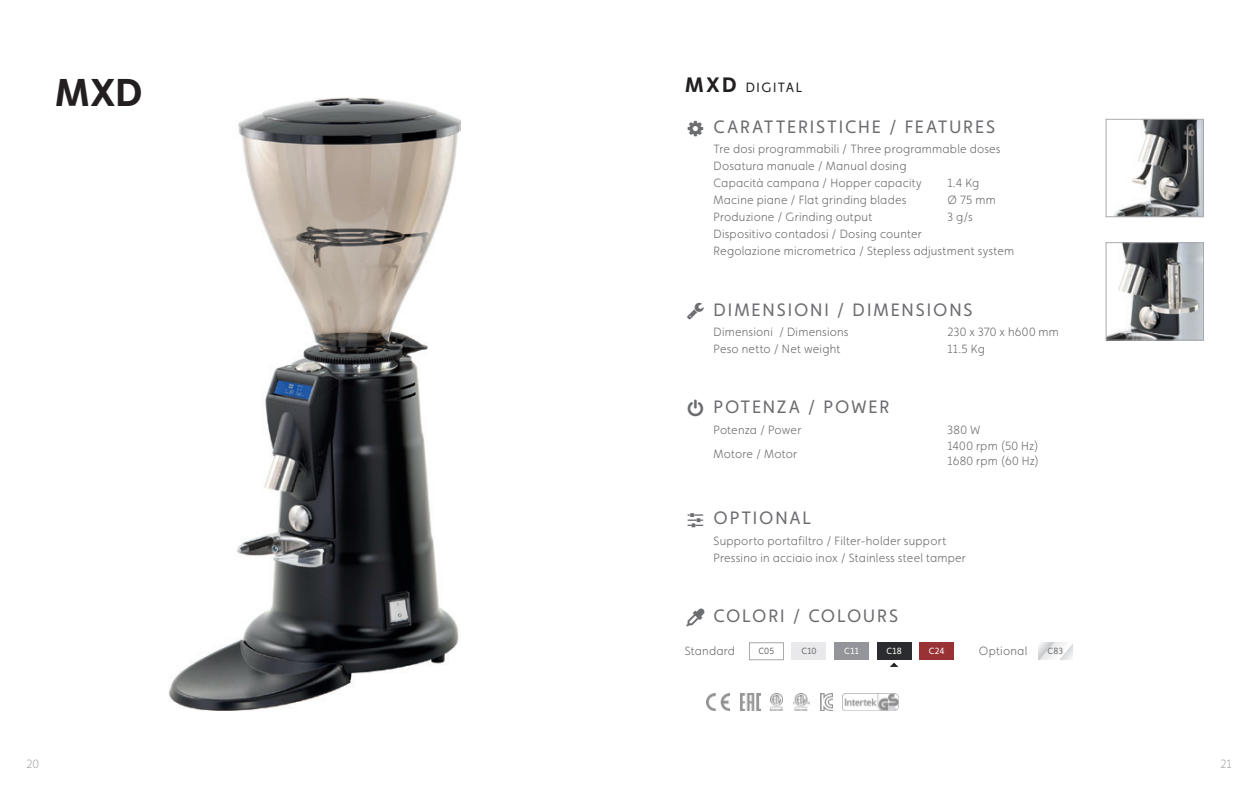
<style>
.page{position:relative;width:1259px;height:787px;background:#fff}
.page>*{position:absolute;margin:0;border:0;box-sizing:border-box;transform-origin:0 0}
.t1{font:700 39px "Faricy New";color:#231f20}
.t2{font:18px "Faricy New";letter-spacing:.105em;color:#6c6d70}
.t3{font:13.5px "Faricy New";letter-spacing:.115em;color:#231f20}
.t4{font:300 12px/17px "Faricy New";letter-spacing:.02em;color:#6c6d70}
.t5{font:300 12px "Faricy New";color:#a8a9ad}
.t6{font:9px "Faricy New";letter-spacing:.02em;color:#6c6d70}
.t7{font:9px "Faricy New";letter-spacing:.025em;color:#fff}
.s1{font-weight:700;font-size:21px}
</style>
<div class="page">
<img style="left:169px;top:97px;width:292px;height:613px">
<img style="left:1108px;top:244px;width:93px;height:94px">
<div style="left:1106px;top:242px;width:97px;height:98px;border:1px solid #a8a9ad"></div>
<img style="left:1114px;top:121px;width:87px;height:94px">
<div style="left:1106px;top:119px;width:97px;height:98px;border:1px solid #a8a9ad"></div>
<img style="left:706px;top:693px;width:24px;height:17px">
<img style="left:842px;top:693px;width:56px;height:17px">
<img style="left:740px;top:693px;width:20px;height:17px">
<img style="left:771px;top:693px;width:12px;height:17px">
<img style="left:794px;top:693px;width:16px;height:17px">
<img style="left:821px;top:693px;width:11px;height:17px">
<div style="left:749px;top:642px;width:34px;height:18px;border:1px solid #a8a9ad"></div>
<div style="left:792px;top:642px;width:34px;height:17px;background:#e9e9eb"></div>
<div style="left:834px;top:642px;width:34px;height:17px;background:#93959a"></div>
<div style="left:877px;top:642px;width:34px;height:17px;background:#2a2c2f"></div>
<div style="left:919px;top:642px;width:34px;height:17px;background:#993235"></div>
<svg style="left:1038px;top:642px;width:34px;height:17px"></svg>
<svg style="left:890px;top:662px;width:8px;height:5px"></svg>
<h1 class="t1" style="left:55px;top:69px;width:89px">MXD</h1>
<p class="t3" style="left:685px;top:80px;width:119px"><span class="s1">MXD</span> DIGITAL</p>
<h2 class="t2" style="left:713px;top:116px;width:283px">CARATTERISTICHE / FEATURES</h2>
<p class="t4" style="left:713px;top:141px;width:288px">Tre dosi programmabili / Three programmable doses<br>Dosatura manuale / Manual dosing<br>Capacità campana / Hopper capacity</p>
<p class="t4" style="left:947px;top:175px;width:33px">1.4 Kg</p>
<p class="t4" style="left:713px;top:192px;width:194px">Macine piane / Flat grinding blades</p>
<p class="t4" style="left:947px;top:192px;width:50px">Ø 75 mm</p>
<p class="t4" style="left:713px;top:209px;width:160px">Produzione / Grinding output</p>
<p class="t4" style="left:947px;top:209px;width:27px">3 g/s</p>
<p class="t4" style="left:713px;top:226px;width:302px">Dispositivo contadosi / Dosing counter<br>Regolazione micrometrica / Stepless adjustment system</p>
<h2 class="t2" style="left:713px;top:299px;width:261px">DIMENSIONI / DIMENSIONS</h2>
<p class="t4" style="left:713px;top:324px;width:136px">Dimensioni / Dimensions</p>
<p class="t4" style="left:947px;top:324px;width:113px">230 x 370 x h600 mm</p>
<p class="t4" style="left:713px;top:341px;width:128px">Peso netto / Net weight</p>
<p class="t4" style="left:947px;top:341px;width:39px">11.5 Kg</p>
<h2 class="t2" style="left:713px;top:396px;width:177px">POTENZA / POWER</h2>
<p class="t4" style="left:713px;top:421px;width:89px">Potenza / Power</p>
<p class="t4" style="left:947px;top:421px;width:34px">380 W</p>
<p class="t4" style="left:713px;top:445px;width:85px">Motore / Motor</p>
<p class="t4" style="left:947px;top:439px;width:93px;line-height:14.4px">1400 rpm (50 Hz)<br>1680 rpm (60 Hz)</p>
<h2 class="t2" style="left:713px;top:507px;width:99px">OPTIONAL</h2>
<p class="t4" style="left:713px;top:532px;width:254px">Supporto portafiltro / Filter-holder support<br>Pressino in acciaio inox / Stainless steel tamper</p>
<h2 class="t2" style="left:713px;top:605px;width:186px">COLORI / COLOURS</h2>
<p class="t4" style="left:685px;top:642px;width:52px">Standard</p>
<p class="t6" style="left:758px;top:646px;width:17px">C05</p>
<p class="t6" style="left:801px;top:646px;width:17px">C10</p>
<p class="t7" style="left:844px;top:646px;width:16px">C11</p>
<p class="t7" style="left:886px;top:646px;width:17px">C18</p>
<p class="t7" style="left:928px;top:646px;width:17px">C24</p>
<p class="t4" style="left:979px;top:642px;width:50px">Optional</p>
<p class="t6" style="left:1047px;top:646px;width:17px">C83</p>
<p class="t5" style="left:26px;top:757px;width:14px">20</p>
<p class="t5" style="left:1220px;top:757px;width:13px">21</p>
</div>
